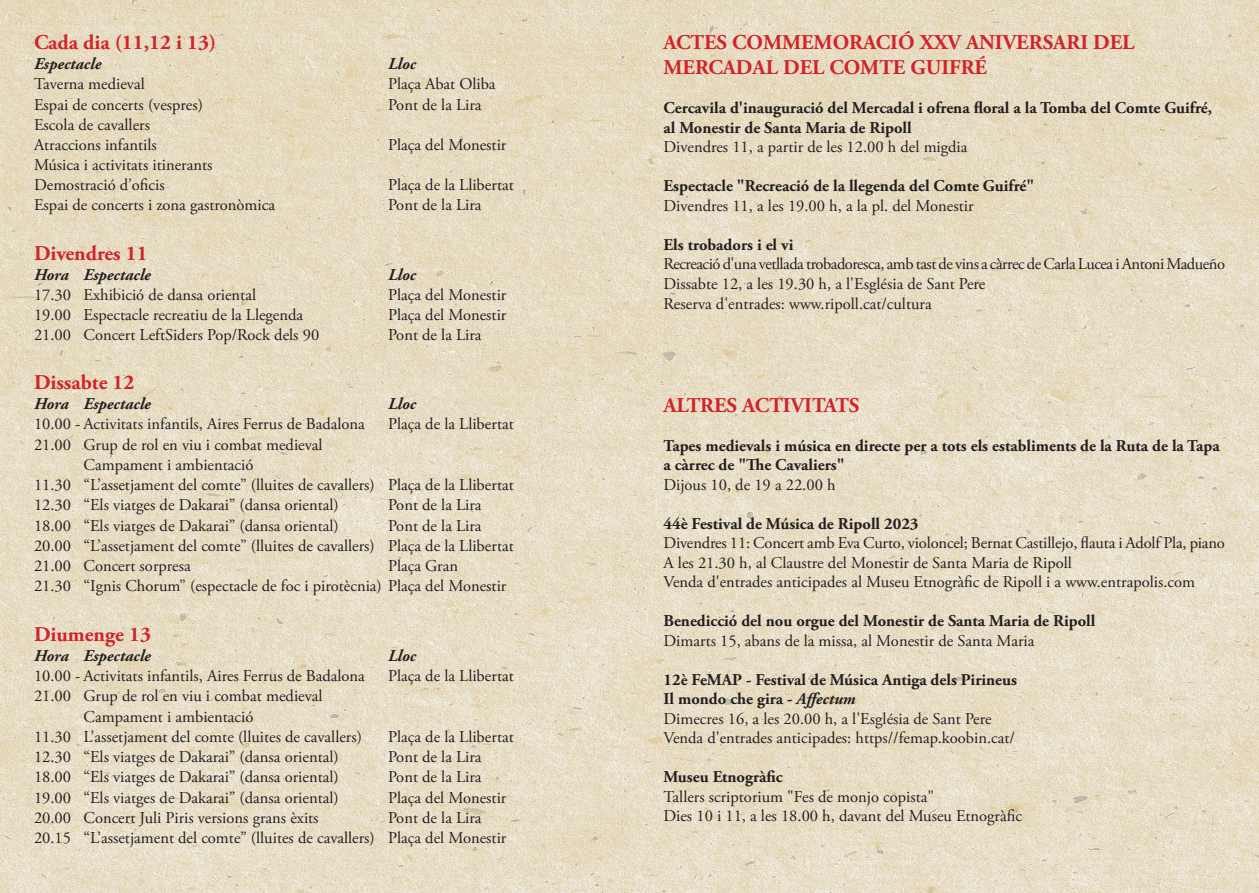
<style>
.page{position:relative;width:1259px;height:893px;background:#fff}
.page>*{position:absolute;margin:0;border:0;box-sizing:border-box;transform-origin:0 0}
.t1{font:700 21px/25.2px "Adobe Garamond Pro";color:#d1232a}
.t2{font:16.5px/19.5px "Adobe Garamond Pro";color:#231f20}
.t3{font:700 16.5px/19.5px "Adobe Garamond Pro";color:#231f20}
.t4{font:16.5px/19.5px "Adobe Garamond Pro";letter-spacing:-.03em;color:#231f20}
.t5{font:italic 700 16.5px "Adobe Garamond Pro";color:#231f20}
.s1{font-weight:700}
.s2{font-weight:700;font-style:italic}
</style>
<div class="page">
<img style="left:0;top:0;width:1259px;height:893px">
<p class="t1" style="left:34px;top:30px;width:184px">Cada dia (11,12 i 13)</p>
<p class="t5" style="left:34px;top:55px;width:69px">Espectacle</p>
<p class="t5" style="left:388px;top:55px;width:29px">Lloc</p>
<p class="t2" style="left:34px;top:75px;width:112px">Taverna medieval</p>
<p class="t2" style="left:388px;top:75px;width:109px">Plaça Abat Oliba</p>
<p class="t2" style="left:34px;top:95px;width:170px">Espai de concerts (vespres)</p>
<p class="t2" style="left:388px;top:95px;width:95px">Pont de la Lira</p>
<p class="t2" style="left:34px;top:115px;width:124px;line-height:20.1px">Escola de cavallers<br>Atraccions infantils</p>
<p class="t2" style="left:388px;top:135px;width:120px">Plaça del Monestir</p>
<p class="t2" style="left:34px;top:155px;width:180px;line-height:20.1px">Música i activitats itinerants<br>Demostració d’oficis</p>
<p class="t2" style="left:388px;top:176px;width:127px">Plaça de la Llibertat</p>
<p class="t2" style="left:34px;top:196px;width:242px">Espai de concerts i zona gastronòmica</p>
<p class="t2" style="left:388px;top:196px;width:95px">Pont de la Lira</p>
<p class="t1" style="left:34px;top:242px;width:115px">Divendres 11</p>
<p class="t5" style="left:34px;top:265px;width:118px">Hora Espectacle</p>
<p class="t5" style="left:388px;top:265px;width:29px">Lloc</p>
<p class="t2" style="left:34px;top:286px;width:224px">17.30 Exhibició de dansa oriental</p>
<p class="t2" style="left:388px;top:286px;width:120px">Plaça del Monestir</p>
<p class="t2" style="left:34px;top:305px;width:271px">19.00 Espectacle recreatiu de la Llegenda</p>
<p class="t2" style="left:388px;top:305px;width:120px">Plaça del Monestir</p>
<p class="t2" style="left:34px;top:325px;width:287px">21.00 Concert LeftSiders Pop/Rock dels 90</p>
<p class="t2" style="left:388px;top:325px;width:95px">Pont de la Lira</p>
<p class="t1" style="left:34px;top:370px;width:102px">Dissabte 12</p>
<p class="t5" style="left:34px;top:394px;width:118px">Hora Espectacle</p>
<p class="t5" style="left:388px;top:394px;width:29px">Lloc</p>
<p class="t2" style="left:34px;top:415px;width:332px">10.00 - Activitats infantils, Aires Ferrus de Badalona</p>
<p class="t2" style="left:388px;top:415px;width:127px">Plaça de la Llibertat</p>
<p class="t2" style="left:34px;top:435px;width:290px">21.00 Grup de rol en viu i combat medieval</p>
<p class="t2" style="left:84px;top:455px;width:171px">Campament i ambientació</p>
<p class="t2" style="left:34px;top:476px;width:481px">11.30 “L’assetjament del comte” (lluites de cavallers) Plaça de la Llibertat</p>
<p class="t2" style="left:34px;top:496px;width:306px">12.30 “Els viatges de Dakarai” (dansa oriental)</p>
<p class="t2" style="left:388px;top:496px;width:95px">Pont de la Lira</p>
<p class="t2" style="left:34px;top:516px;width:306px">18.00 “Els viatges de Dakarai” (dansa oriental)</p>
<p class="t2" style="left:34px;top:516px;width:481px;line-height:20.2px;text-indent:354px">Pont de la Lira<br>20.00 “L’assetjament del comte” (lluites de cavallers) Plaça de la Llibertat<br>21.00 Concert sorpresa</p>
<p class="t2" style="left:34px;top:556px;width:474px;line-height:20.2px;text-indent:354px">Plaça Gran<br>21.30 “Ignis Chorum” (espectacle de foc i pirotècnia) Plaça del Monestir</p>
<p class="t1" style="left:34px;top:622px;width:118px">Diumenge 13</p>
<p class="t5" style="left:34px;top:646px;width:118px">Hora Espectacle</p>
<p class="t5" style="left:388px;top:646px;width:29px">Lloc</p>
<p class="t2" style="left:34px;top:667px;width:332px">10.00 - Activitats infantils, Aires Ferrus de Badalona</p>
<p class="t2" style="left:388px;top:667px;width:127px">Plaça de la Llibertat</p>
<p class="t2" style="left:34px;top:687px;width:290px">21.00 Grup de rol en viu i combat medieval</p>
<p class="t2" style="left:84px;top:707px;width:171px">Campament i ambientació</p>
<p class="t2" style="left:34px;top:727px;width:329px">11.30 L’assetjament del comte (lluites de cavallers)</p>
<p class="t2" style="left:388px;top:727px;width:127px">Plaça de la Llibertat</p>
<p class="t2" style="left:34px;top:748px;width:306px">12.30 “Els viatges de Dakarai” (dansa oriental)</p>
<p class="t2" style="left:388px;top:748px;width:95px">Pont de la Lira</p>
<p class="t2" style="left:34px;top:768px;width:306px">18.00 “Els viatges de Dakarai” (dansa oriental)</p>
<p class="t2" style="left:388px;top:768px;width:95px">Pont de la Lira</p>
<p class="t2" style="left:34px;top:788px;width:306px">19.00 “Els viatges de Dakarai” (dansa oriental)</p>
<p class="t2" style="left:388px;top:788px;width:120px">Plaça del Monestir</p>
<p class="t2" style="left:34px;top:808px;width:286px">20.00 Concert Juli Piris versions grans èxits</p>
<p class="t2" style="left:34px;top:808px;width:474px;line-height:20.2px;text-indent:354px">Pont de la Lira<br>20.15 “L’assetjament del comte” (lluites de cavallers) Plaça del Monestir</p>
<p class="t1" style="left:663px;top:30px;width:472px">ACTES COMMEMORACIÓ XXV ANIVERSARI DEL<br>MERCADAL DEL COMTE GUIFRÉ</p>
<p class="t3" style="left:663px;top:99px;width:550px">Cercavila d'inauguració del Mercadal i ofrena floral a la Tomba del Comte Guifré, al Monestir de Santa Maria de Ripoll</p>
<p class="t2" style="left:663px;top:138px;width:305px">Divendres 11, a partir de les 12.00 h del migdia</p>
<p class="t3" style="left:663px;top:177px;width:372px">Espectacle "Recreació de la llegenda del Comte Guifré"</p>
<p class="t2" style="left:663px;top:197px;width:311px">Divendres 11, a les 19.00 h, a la pl. del Monestir</p>
<p class="t3" style="left:663px;top:235px;width:131px">Els trobadors i el vi</p>
<p class="t4" style="left:663px;top:255px;width:563px">Recreació d'una vetllada trobadoresca, amb tast de vins a càrrec de Carla Lucea i Antoni Madueño<br>Dissabte 12, a les 19.30 h, a l'Església de Sant Pere<br>Reserva d'entrades: www.ripoll.cat/cultura</p>
<p class="t1" style="left:663px;top:393px;width:197px">ALTRES ACTIVITATS</p>
<p class="t3" style="left:663px;top:436px;width:557px">Tapes medievals i música en directe per a tots els establiments de la Ruta de la Tapa a càrrec de "The Cavaliers"</p>
<p class="t2" style="left:663px;top:475px;width:173px">Dijous 10, de 19 a 22.00 h</p>
<p class="t3" style="left:663px;top:514px;width:256px">44è Festival de Música de Ripoll 2023</p>
<p class="t2" style="left:663px;top:534px;width:563px">Divendres 11: Concert amb Eva Curto, violoncel; Bernat Castillejo, flauta i Adolf Pla, piano<br>A les 21.30 h, al Claustre del Monestir de Santa Maria de Ripoll<br>Venda d'entrades anticipades al Museu Etnogràfic de Ripoll i a www.entrapolis.com</p>
<p class="t3" style="left:663px;top:611px;width:433px">Benedicció del nou orgue del Monestir de Santa Maria de Ripoll</p>
<p class="t2" style="left:663px;top:631px;width:372px">Dimarts 15, abans de la missa, al Monestir de Santa Maria</p>
<p class="t2" style="left:663px;top:670px;width:355px"><span class="s1">12è FeMAP - Festival de Música Antiga dels Pirineus Il mondo che gira -</span> <span class="s2">Affectum<br></span>Dimecres 16, a les 20.00 h, a l'Església de Sant Pere Venda d'entrades anticipades: https//femap.koobin.cat/</p>
<p class="t3" style="left:663px;top:768px;width:121px">Museu Etnogràfic</p>
<p class="t2" style="left:663px;top:787px;width:360px">Tallers scriptorium "Fes de monjo copista"<br>Dies 10 i 11, a les 18.00 h, davant del Museu Etnogràfic</p>
</div>
